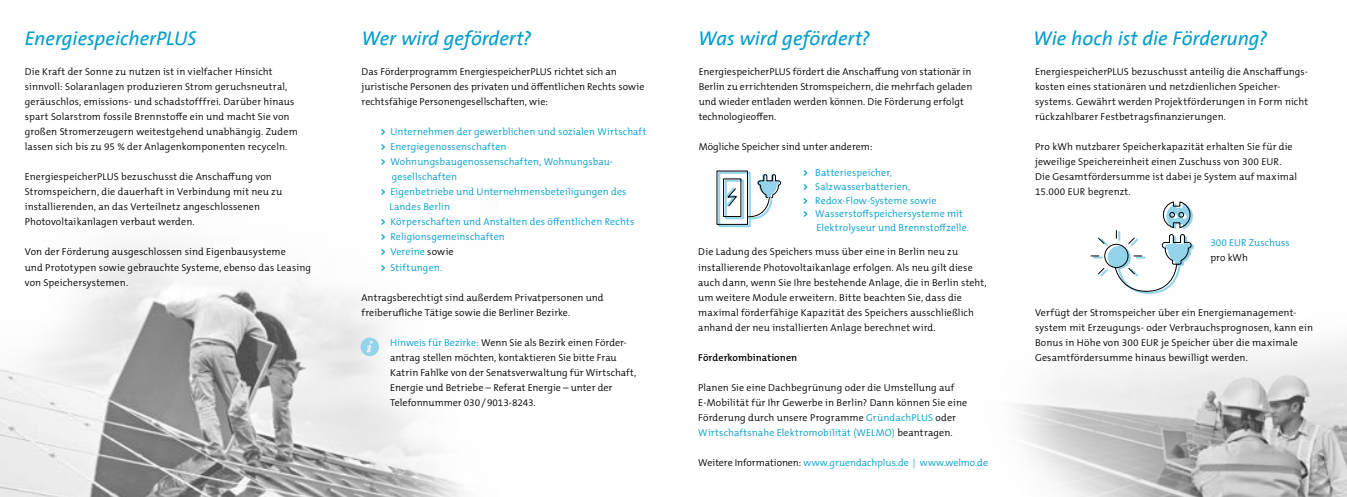
<style>
.page{position:relative;width:1347px;height:497px;background:#fff}
.page>*{position:absolute;margin:0;border:0;box-sizing:border-box;transform-origin:0 0}
.t1{font:italic 20px "The Sans";letter-spacing:-.005em;color:#009dcc}
.t2{font:300 10px/15px "The Mix B W4";letter-spacing:.01em;color:#000}
.t3{font:300 10px "The Mix B W4";letter-spacing:.015em;color:#009dcc}
.t4{font:300 10px "The Mix B W4";letter-spacing:-.005em;color:#009dcc}
.t5{font:600 10px "The Mix B W6";letter-spacing:.01em;color:#000}
.s1{font-family:"The Mix B W7";font-weight:700}
.s2{color:#000}
.s3{color:#009dcc}
</style>
<div class="page">
<img style="left:0;top:244px;width:465px;height:252px">
<svg style="left:360px;top:337px;width:19px;height:19px"></svg>
<div style="left:718px;top:171px;width:33px;height:56px;border:2px solid #93d4eb"></div>
<div style="left:724px;top:179px;width:20px;height:40px;border:2px solid #93d4eb"></div>
<svg style="left:1091px;top:201px;width:103px;height:83px"></svg>
<div style="left:723px;top:178px;width:18px;height:39px;border:1px solid #000"></div>
<svg style="left:747px;top:173px;width:34px;height:47px"></svg>
<svg style="left:723px;top:185px;width:14px;height:23px"></svg>
<img style="left:1016px;top:284px;width:330px;height:212px">
<h1 class="t1" style="left:361px;top:21px;width:171px">Wer wird gefördert?</h1>
<h1 class="t1" style="left:698px;top:22px;width:173px">Was wird gefördert?</h1>
<h1 class="t1" style="left:25px;top:22px;width:173px">EnergiespeicherPLUS</h1>
<h1 class="t1" style="left:1033px;top:21px;width:236px">Wie hoch ist die Förderung?</h1>
<p class="t2" style="left:698px;top:64px;width:275px">EnergiespeicherPLUS fördert die Anschaffung von stationär in Berlin zu errichtenden Stromspeichern, die mehrfach geladen und wieder entladen werden können. Die Förderung erfolgt technologieoffen.</p>
<p class="t2" style="left:698px;top:139px;width:175px">Mögliche Speicher sind unter anderem:</p>
<p class="t2" style="left:25px;top:64px;width:274px">Die Kraft der Sonne zu nutzen ist in vielfacher Hinsicht sinnvoll: Solaranlagen produzieren Strom geruchsneutral, geräuschlos, emissions- und schadstofffrei. Darüber hinaus spart Solarstrom fossile Brennstoffe ein und macht Sie von großen Stromerzeugern weitestgehend unabhängig. Zudem lassen sich bis zu 95 % der Anlagenkomponenten recyceln.</p>
<p class="t2" style="left:25px;top:169px;width:259px">EnergiespeicherPLUS bezuschusst die Anschaffung von Stromspeichern, die dauerhaft in Verbindung mit neu zu installierenden, an das Verteilnetz angeschlossenen Photovoltaikanlagen verbaut werden.</p>
<p class="t2" style="left:25px;top:244px;width:288px">Von der Förderung ausgeschlossen sind Eigenbausysteme<br>und Prototypen sowie gebrauchte Systeme, ebenso das Leasing von Speichersystemen.</p>
<p class="t2" style="left:1035px;top:64px;width:275px">EnergiespeicherPLUS bezuschusst anteilig die Anschaffungs&shy;kosten eines stationären und netzdienlichen Speicher&shy;systems. Gewährt werden Projektförderungen in Form nicht rückzahlbarer Festbetragsfinanzierungen.</p>
<p class="t2" style="left:1035px;top:139px;width:263px">Pro kWh nutzbarer Speicherkapazität erhalten Sie für die jeweilige Speichereinheit einen Zuschuss von 300 EUR.<br>Die Gesamtfördersumme ist dabei je System auf maximal 15.000 EUR begrenzt.</p>
<p class="t2" style="left:361px;top:64px;width:284px">Das Förderprogramm EnergiespeicherPLUS richtet sich an juristische Personen des privaten und öffentlichen Rechts sowie rechtsfähige Personengesellschaften, wie:</p>
<p class="t3" style="left:380px;top:125px;width:267px"><span class="s1">&gt;</span> Unternehmen der gewerblichen und sozialen Wirtschaft</p>
<p class="t3" style="left:380px;top:140px;width:128px"><span class="s1">&gt;</span> Energiegenossenschaften</p>
<p class="t3" style="left:380px;top:155px;width:234px"><span class="s1">&gt;</span> Wohnungsbaugenossenschaften, Wohnungsbau-</p>
<p class="t3" style="left:392px;top:170px;width:67px">gesellschaften</p>
<p class="t3" style="left:380px;top:185px;width:248px"><span class="s1">&gt;</span> Eigenbetriebe und Unternehmensbeteiligungen des</p>
<p class="t3" style="left:389px;top:200px;width:62px">Landes Berlin</p>
<p class="t3" style="left:380px;top:215px;width:255px"><span class="s1">&gt;</span> Körperschaften und Anstalten des öffentlichen Rechts</p>
<p class="t3" style="left:380px;top:230px;width:126px"><span class="s1">&gt;</span> Religionsgemeinschaften</p>
<p class="t3" style="left:380px;top:245px;width:75px"><span class="s1">&gt;</span> Vereine <span class="s2">sowie</span></p>
<p class="t3" style="left:380px;top:260px;width:63px"><span class="s1">&gt;</span> Stiftungen.</p>
<p class="t3" style="left:803px;top:166px;width:91px"><span class="s1">&gt;</span> Batteriespeicher,</p>
<p class="t3" style="left:803px;top:180px;width:109px"><span class="s1">&gt;</span> Salzwasserbatterien,</p>
<p class="t3" style="left:803px;top:193px;width:135px"><span class="s1">&gt;</span> Redox-Flow-Systeme sowie</p>
<p class="t3" style="left:803px;top:207px;width:162px"><span class="s1">&gt;</span> Wasserstoffspeichersysteme mit</p>
<p class="t3" style="left:816px;top:221px;width:154px">Elektrolyseur und Brennstoffzelle.</p>
<p class="t2" style="left:698px;top:244px;width:290px">Die Ladung des Speichers muss über eine in Berlin neu zu installierende Photovoltaikanlage erfolgen. Als neu gilt diese auch dann, wenn Sie Ihre bestehende Anlage, die in Berlin steht, um weitere Module erweitern. Bitte beachten Sie, dass die maximal förderfähige Kapazität des Speichers ausschließlich anhand der neu installierten Anlage berechnet wird.</p>
<p class="t5" style="left:698px;top:350px;width:100px">Förderkombinationen</p>
<p class="t2" style="left:698px;top:379px;width:270px">Planen Sie eine Dachbegrünung oder die Umstellung auf E-Mobilität für Ihr Gewerbe in Berlin? Dann können Sie eine Förderung durch unsere Programme <span class="s3">GründachPLUS</span> oder <span class="s3">Wirtschaftsnahe Elektromobilität (WELMO)</span> beantragen.</p>
<p class="t4" style="left:698px;top:455px;width:291px"><span class="s2">Weitere Informationen:</span> www.gruendachplus.de | www.welmo.de</p>
<p class="t3" style="left:1210px;top:236px;width:81px">300 EUR Zuschuss</p>
<p class="t2" style="left:1210px;top:250px;width:39px">pro kWh</p>
<p class="t2" style="left:361px;top:289px;width:243px">Antragsberechtigt sind außerdem Privatpersonen und freiberufliche Tätige sowie die Berliner Bezirke.</p>
<p class="t2" style="left:390px;top:334px;width:247px"><span class="s3">Hinweis für Bezirke:</span> Wenn Sie als Bezirk einen Förder&shy;antrag stellen möchten, kontaktieren Sie bitte Frau Katrin Fahlke von der Senatsverwaltung für Wirtschaft, Energie und Betriebe – Referat Energie – unter der Telefonnummer 030/9013-8243.</p>
<p class="t2" style="left:1035px;top:304px;width:279px">Verfügt der Stromspeicher über ein Energiemanagement&shy;system mit Erzeugungs- oder Verbrauchsprognosen, kann ein Bonus in Höhe von 300 EUR je Speicher über die maximale Gesamtfördersumme hinaus bewilligt werden.</p>
</div>
